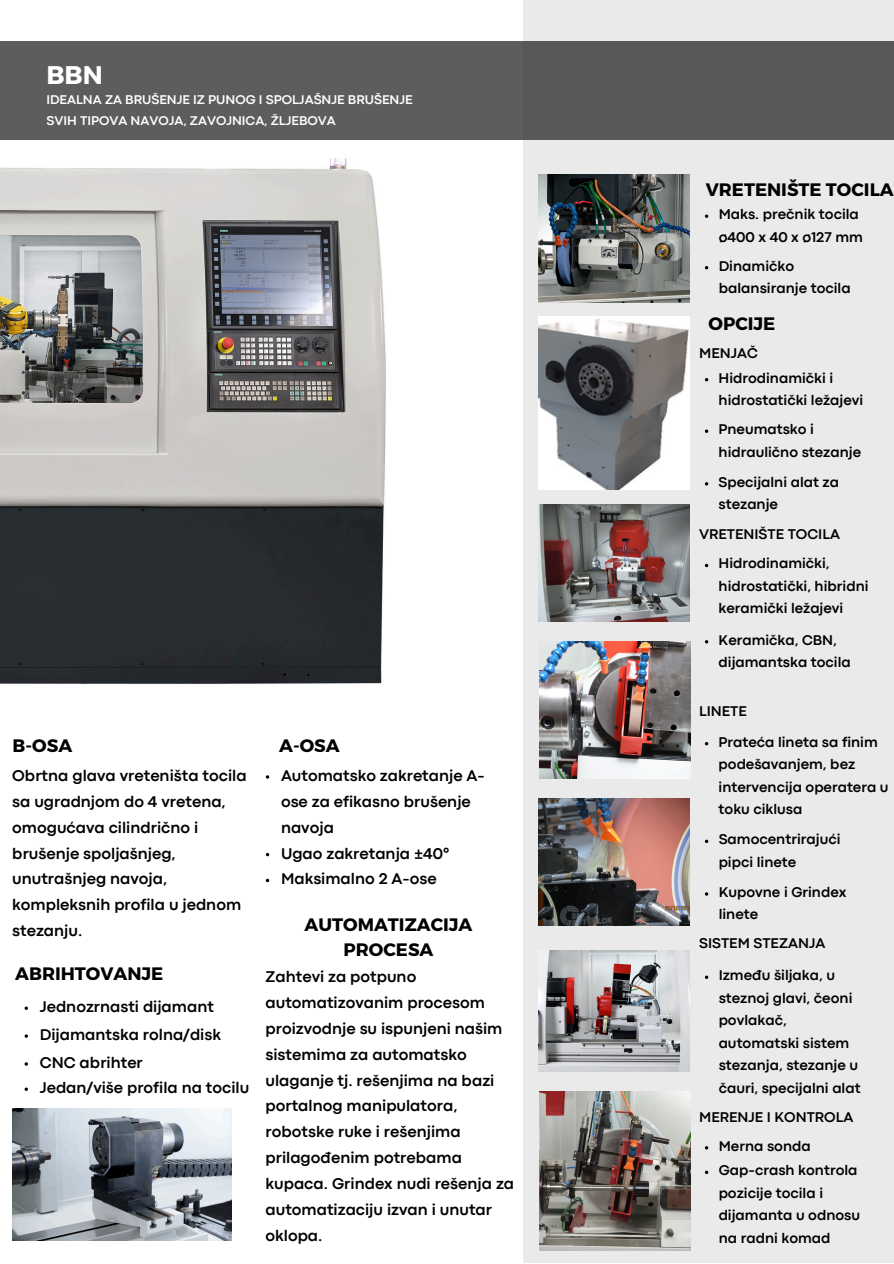
<style>
.page{position:relative;width:894px;height:1264px;background:#fff}
.page>*{position:absolute;margin:0;border:0;box-sizing:border-box;transform-origin:0 0}
.t1{font:700 25.5px "Montserrat";color:#fff}
.t2{font:700 18px/24.8px "Montserrat";color:#000;text-align:center}
.t3{font:700 16.2px/25.8px "Codec Pro";color:#000}
.t4{font:700 14.7px/22.5px "Codec Pro";color:#000}
.t5{font:700 13.2px/21px "Codec Pro";color:#fff}
</style>
<div class="page">
<div style="left:523px;top:0;width:370px;height:1262px;background:#eaeaea"></div>
<div style="left:0;top:42px;width:893px;height:98px;background:#5d5d5d"></div>
<img style="left:538px;top:175px;width:151px;height:127px">
<img style="left:538px;top:504px;width:151px;height:117px">
<img style="left:538px;top:316px;width:151px;height:174px">
<img style="left:538px;top:950px;width:151px;height:121px">
<img style="left:12px;top:1108px;width:220px;height:132px">
<img style="left:0;top:158px;width:386px;height:526px">
<img style="left:538px;top:798px;width:151px;height:127px">
<img style="left:539px;top:641px;width:151px;height:137px">
<img style="left:539px;top:1091px;width:151px;height:159px">
<svg style="left:704px;top:214px;width:4px;height:4px"></svg>
<svg style="left:704px;top:429px;width:4px;height:4px"></svg>
<svg style="left:704px;top:839px;width:4px;height:4px"></svg>
<p class="t1" style="left:46px;top:58px;width:58px">BBN</p>
<h2 class="t5" style="left:46px;top:90px;width:368px">IDEALNA ZA BRUŠENJE IZ PUNOG I SPOLJAŠNJE BRUŠENJE<br>SVIH TIPOVA NAVOJA, ZAVOJNICA, ŽLJEBOVA</h2>
<h4 class="t2" style="left:279px;top:732px;width:62px">A-OSA</h4>
<p class="t2" style="left:13px;top:732px;width:61px">B-OSA</p>
<p class="t3" style="left:12px;top:763px;width:236px">Obrtna glava vreteništa tocila sa ugradnjom do 4 vretena, omogućava cilindrično i brušenje spoljašnjeg, unutrašnjeg navoja, kompleksnih profila u jednom stezanju.</p>
<h4 class="t3" style="left:281px;top:763px;width:205px">Automatsko zakretanje A&shy;ose za efikasno brušenje navoja</h4>
<p class="t3" style="left:281px;top:841px;width:170px">Ugao zakretanja ±40°</p>
<p class="t3" style="left:281px;top:867px;width:157px">Maksimalno 2 A-ose</p>
<p class="t2" style="left:304px;top:911px;width:169px">AUTOMATIZACIJA<br>PROCESA</p>
<h4 class="t3" style="left:265px;top:964px;width:250px">Zahtevi za potpuno automatizovanim procesom proizvodnje su ispunjeni našim sistemima za automatsko ulaganje tj. rešenjima na bazi portalnog manipulatora, robotske ruke i rešenjima prilagođenim potrebama kupaca. Grindex nudi rešenja za automatizaciju izvan i unutar oklopa.</h4>
<p class="t2" style="left:15px;top:960px;width:150px">ABRIHTOVANJE</p>
<p class="t3" style="left:40px;top:995px;width:176px">Jednozrnasti dijamant</p>
<p class="t3" style="left:40px;top:1022px;width:183px">Dijamantska rolna/disk</p>
<h4 class="t3" style="left:40px;top:1050px;width:105px">CNC abrihter</h4>
<p class="t3" style="left:40px;top:1076px;width:211px">Jedan/više profila na tocilu</p>
<h4 class="t2" style="left:705px;top:176px;width:189px">VRETENIŠTE TOCILA</h4>
<p class="t4" style="left:718px;top:204px;width:146px">Maks. prečnik tocila ø400 x 40 x ø127 mm</p>
<p class="t4" style="left:718px;top:255px;width:133px">Dinamičko balansiranje tocila</p>
<p class="t2" style="left:708px;top:310px;width:68px">OPCIJE</p>
<h1 class="t4" style="left:699px;top:342px;width:60px">MENJAČ</h1>
<p class="t4" style="left:718px;top:367px;width:146px">Hidrodinamički i hidrostatički ležajevi</p>
<p class="t4" style="left:718px;top:419px;width:144px">Pneumatsko i hidraulično stezanje</p>
<h2 class="t4" style="left:718px;top:471px;width:122px">Specijalni alat za stezanje</h2>
<h2 class="t4" style="left:699px;top:524px;width:142px">VRETENIŠTE TOCILA</h2>
<h3 class="t4" style="left:718px;top:553px;width:151px">Hidrodinamički, hidrostatički, hibridni keramički ležajevi</h3>
<p class="t4" style="left:718px;top:629px;width:133px">Keramička, CBN, dijamantska tocila</p>
<p class="t4" style="left:699px;top:701px;width:49px">LINETE</p>
<p class="t4" style="left:718px;top:731px;width:171px">Prateća lineta sa finim podešavanjem, bez intervencija operatera u toku ciklusa</p>
<h2 class="t4" style="left:718px;top:829px;width:123px">Samocentrirajući pipci linete</h2>
<h2 class="t4" style="left:718px;top:881px;width:129px">Kupovne i Grindex linete</h2>
<h3 class="t4" style="left:699px;top:933px;width:128px">SISTEM STEZANJA</h3>
<p class="t4" style="left:718px;top:965px;width:143px">Između šiljaka, u steznoj glavi, čeoni povlakač, automatski sistem stezanja, stezanje u čauri, specijalni alat</p>
<p class="t4" style="left:699px;top:1106px;width:156px">MERENJE I KONTROLA</p>
<p class="t4" style="left:718px;top:1135px;width:94px">Merna sonda</p>
<p class="t4" style="left:718px;top:1160px;width:143px">Gap-crash kontrola pozicije tocila i dijamanta u odnosu na radni komad</p>
</div>
